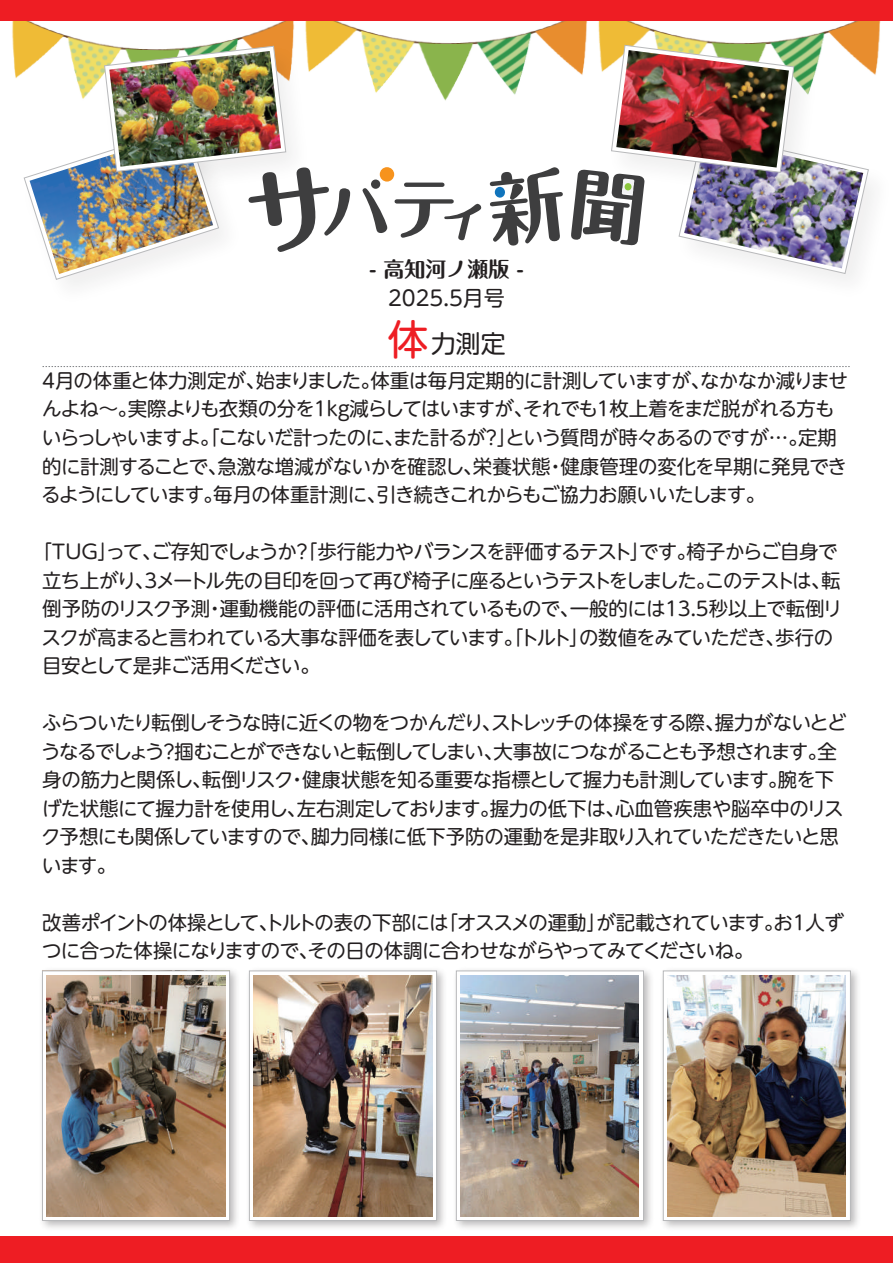
<style>
.page{position:relative;width:893px;height:1263px;background:#fff}
.page>*{position:absolute;margin:0;border:0;box-sizing:border-box;transform-origin:0 0}
.t1{font:24.75px "UD Shin M Go Pr 6 N";color:#231f20}
.t2{font:700 21px "P Maru Fo Pro N";color:#231f20}
.t3{font:21px "UD Shin M Go Pr 6 N";color:#231f20}
.t4{font:19.5px/28.5px "UD Shin M Go Pr 6 N";letter-spacing:-.045em;color:#231f20}
.s1{font-size:41.25px;color:#ee1d23}
</style>
<div class="page">
<img style="left:0;top:20px;width:271px;height:58px">
<img style="left:626px;top:20px;width:267px;height:55px">
<img style="left:271px;top:20px;width:355px;height:209px">
<svg style="left:395px;top:183px;width:87px;height:58px"></svg>
<div style="left:380px;top:167px;width:14px;height:15px;background:#f7931d;border-radius:50%"></div>
<svg style="left:490px;top:167px;width:73px;height:79px"></svg>
<div style="left:494px;top:187px;width:11px;height:11px;background:#1074bc;border-radius:50%"></div>
<div style="left:0;top:0;width:893px;height:20px;background:#ee1d23"></div>
<div style="left:0;top:1236px;width:893px;height:27px;background:#ee1d23"></div>
<img style="left:92px;top:36px;width:228px;height:9px">
<img style="left:23px;top:45px;width:364px;height:235px">
<img style="left:109px;top:51px;width:172px;height:116px">
<img style="left:599px;top:35px;width:228px;height:9px">
<img style="left:570px;top:44px;width:299px;height:230px">
<img style="left:616px;top:50px;width:173px;height:118px">
<img style="left:41px;top:970px;width:196px;height:258px">
<svg style="left:42px;top:971px;width:188px;height:250px"></svg>
<img style="left:47px;top:975px;width:178px;height:241px">
<img style="left:248px;top:970px;width:196px;height:258px">
<svg style="left:249px;top:971px;width:188px;height:250px"></svg>
<img style="left:254px;top:975px;width:178px;height:241px">
<img style="left:455px;top:970px;width:196px;height:258px">
<svg style="left:456px;top:971px;width:188px;height:250px"></svg>
<img style="left:461px;top:975px;width:178px;height:241px">
<img style="left:662px;top:970px;width:196px;height:258px">
<svg style="left:663px;top:971px;width:188px;height:250px"></svg>
<img style="left:668px;top:975px;width:178px;height:241px">
<svg style="left:43px;top:366px;width:807px;height:1px"></svg>
<p class="t2" style="left:369px;top:252px;width:156px">- 高知河ノ瀬版 -</p>
<p class="t3" style="left:388px;top:280px;width:118px">2025.5月号</p>
<p class="t1" style="left:387px;top:323px;width:119px"><span class="s1">体</span>力測定</p>
<p class="t4" style="left:41px;top:365px;width:808px">4月の体重と体力測定が、始まりました。体重は毎月定期的に計測していますが、なかなか減りませんよね～。実際よりも衣類の分を1kg減らしてはいますが、それでも１枚上着をまだ脱がれる方もいらっしゃいますよ。「こないだ計ったのに、また計るが？」という質問が時々あるのですが…。定期的に計測することで、急激な増減がないかを確認し、栄養状態・健康管理の変化を早期に発見できるようにしています。毎月の体重計測に、引き続きこれからもご協力お願いいたします。</p>
<p class="t4" style="left:42px;top:536px;width:802px;text-indent:-9px">「TUG」って、ご存知でしょうか？「歩行能力やバランスを評価するテスト」です。椅子からご自身で立ち上がり、3メートル先の目印を回って再び椅子に座るというテストをしました。このテストは、転倒予防のリスク予測・運動機能の評価に活用されているもので、一般的には13.5秒以上で転倒リスクが高まると言われている大事な評価を表しています。「トルト」の数値をみていただき、歩行の目安として是非ご活用ください。</p>
<p class="t4" style="left:41px;top:707px;width:807px">ふらついたり転倒しそうな時に近くの物をつかんだり、ストレッチの体操をする際、握力がないとどうなるでしょう？掴むことができないと転倒してしまい、大事故につながることも予想されます。全身の筋力と関係し、転倒リスク・健康状態を知る重要な指標として握力も計測しています。腕を下げた状態にて握力計を使用し、左右測定しております。握力の低下は、心血管疾患や脳卒中のリスク予想にも関係していますので、脚力同様に低下予防の運動を是非取り入れていただきたいと思います。</p>
<p class="t4" style="left:42px;top:907px;width:803px">改善ポイントの体操として、トルトの表の下部には「オススメの運動」が記載されています。お1人ずつに合った体操になりますので、その日の体調に合わせながらやってみてくださいね。</p>
</div>
